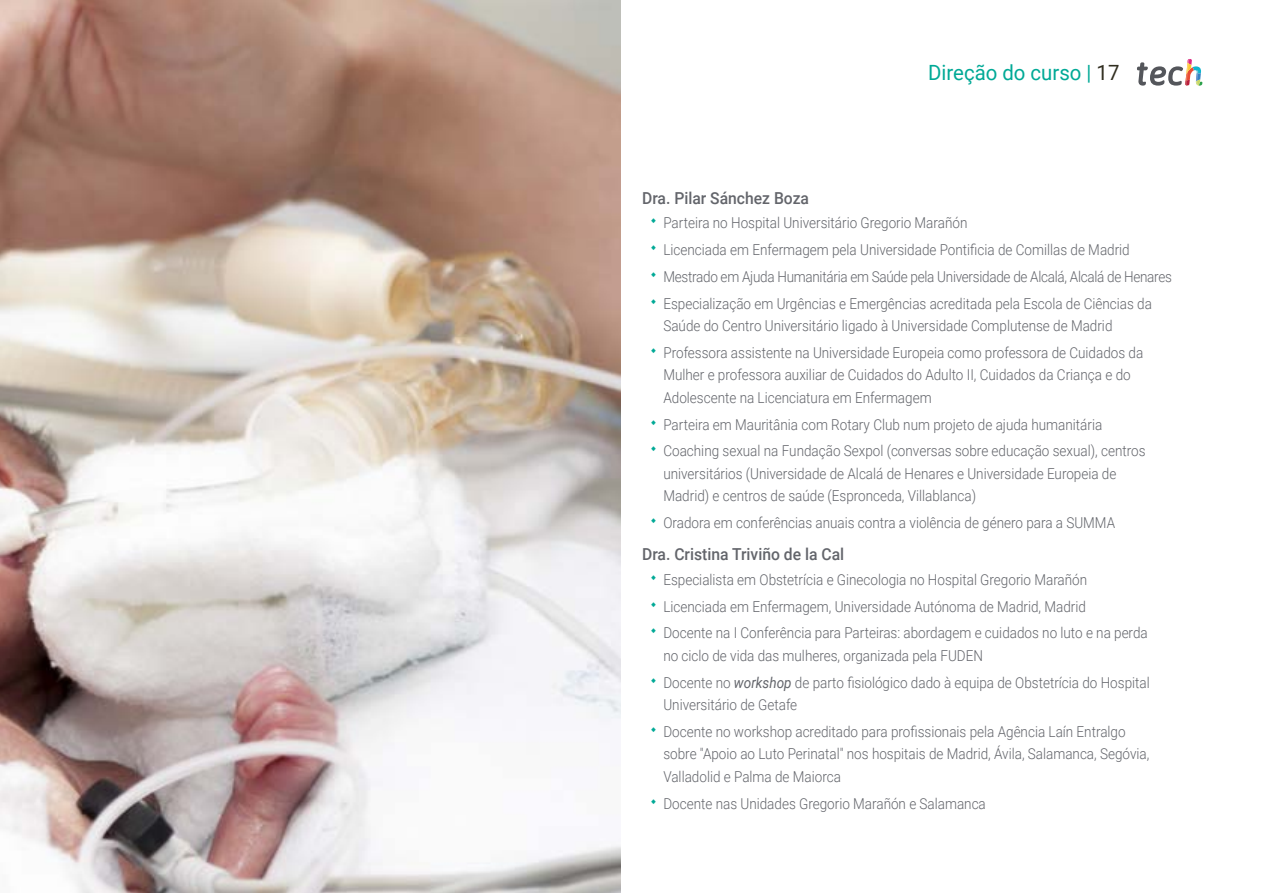
<style>
.page{position:relative;width:1263px;height:893px;background:#fff}
.page>*{position:absolute;margin:0;border:0;box-sizing:border-box;transform-origin:0 0}
.t1{font:21px "Roboto";color:#00a996}
.t2{font:500 16.5px "Roboto";color:#63656b;scale:.95 1}
.t3{font:300 15px/26.7px "Roboto";color:#63656b;scale:.9 1}
.s1{color:#312e20}
.s2{font-weight:400;font-style:italic}
</style>
<div class="page">
<img style="left:0;top:0;width:621px;height:893px">
<svg style="left:1137px;top:59px;width:65px;height:27px"></svg>
<h1 class="t1" style="left:928px;top:57px;width:193px">Direção do curso | <span class="s1">17</span></h1>
<p class="t2" style="left:642px;top:186px;width:177px">Dra. Pilar Sánchez Boza</p>
<p class="t3" style="left:663px;top:209px;width:567px">Parteira no Hospital Universitário Gregorio Marañón<br>Licenciada em Enfermagem pela Universidade Pontificia de Comillas de Madrid Mestrado em Ajuda Humanitária em Saúde pela Universidade de Alcalá, Alcalá de Henares Especialização em Urgências e Emergências acreditada pela Escola de Ciências da</p>
<p class="t3" style="left:663px;top:312px;width:535px">Saúde do Centro Universitário ligado à Universidade Complutense de Madrid<br>Professora assistente na Universidade Europeia como professora de Cuidados da</p>
<p class="t3" style="left:663px;top:363px;width:521px;line-height:22.5px">Mulher e professora auxiliar de Cuidados do Adulto II, Cuidados da Criança e do<br>Adolescente na Licenciatura em Enfermagem</p>
<p class="t3" style="left:663px;top:410px;width:537px">Parteira em Mauritânia com Rotary Club num projeto de ajuda humanitária<br>Coaching sexual na Fundação Sexpol (conversas sobre educação sexual), centros</p>
<p class="t3" style="left:663px;top:462px;width:505px;line-height:22.5px">universitários (Universidade de Alcalá de Henares e Universidade Europeia de<br>Madrid) e centros de saúde (Espronceda, Villablanca)</p>
<p class="t3" style="left:663px;top:509px;width:503px">Oradora em conferências anuais contra a violência de género para a SUMMA</p>
<p class="t2" style="left:642px;top:543px;width:214px">Dra. Cristina Triviño de la Cal</p>
<p class="t3" style="left:663px;top:566px;width:540px">Especialista em Obstetrícia e Ginecologia no Hospital Gregorio Marañón<br>Licenciada em Enfermagem, Universidade Autónoma de Madrid, Madrid<br>Docente na I Conferência para Parteiras: abordagem e cuidados no luto e na perda</p>
<p class="t3" style="left:663px;top:642px;width:542px">no ciclo de vida das mulheres, organizada pela FUDEN<br>Docente no <span class="s2">workshop</span> de parto fisiológico dado à equipa de Obstetrícia do Hospital</p>
<p class="t3" style="left:663px;top:691px;width:515px">Universitário de Getafe<br>Docente no workshop acreditado para profissionais pela Agência Laín Entralgo</p>
<p class="t3" style="left:663px;top:742px;width:541px;line-height:22.5px">sobre "Apoio ao Luto Perinatal" nos hospitais de Madrid, Ávila, Salamanca, Segóvia,<br>Valladolid e Palma de Maiorca</p>
<p class="t3" style="left:663px;top:789px;width:360px">Docente nas Unidades Gregorio Marañón e Salamanca</p>
</div>
